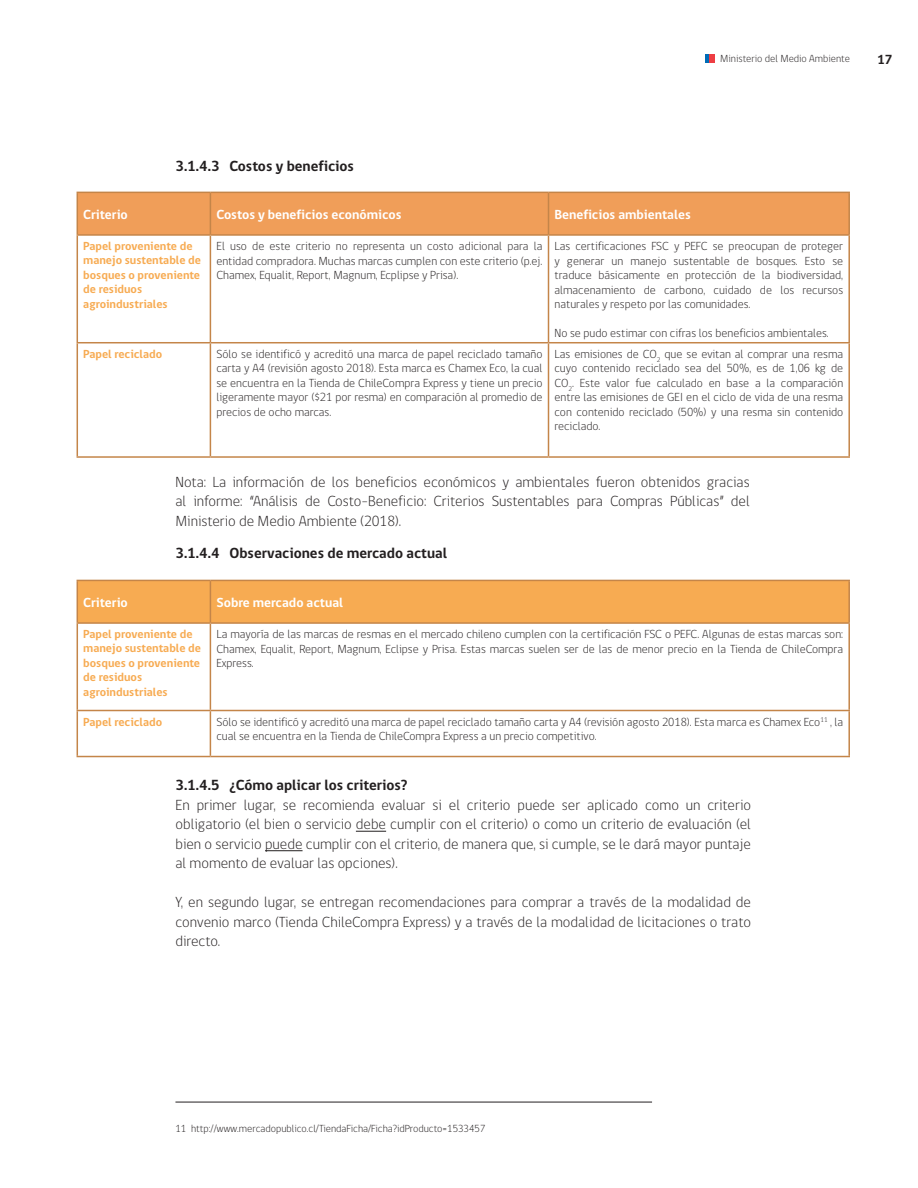
<style>
.page{position:relative;width:918px;height:1188px;background:#fff}
.page>*{position:absolute;margin:0;border:0;box-sizing:border-box;transform-origin:0 0}
.t1{font:300 15px/19.5px "gob CL";color:#231f20;text-align:justify}
.t2{font:700 15px "gob CL";color:#231f20}
.t3{font:700 13.5px "gob CL";color:#fff}
.t4{font:700 13.5px "gob CL";color:#231f20}
.t5{font:300 12px/14.4px "gob CL";color:#231f20;text-align:justify}
.t6{font:700 12px/14.4px "gob CL";color:#f7ab52}
.t7{font:300 10.5px "gob CL";color:#231f20}
</style>
<div class="page">
<div style="left:705px;top:55px;width:5px;height:8px;background:#006cb7"></div>
<div style="left:710px;top:55px;width:5px;height:8px;background:#ee3d43"></div>
<div style="left:78px;top:193px;width:770px;height:41px;background:#f09e59"></div>
<hr style="left:77px;top:192px;width:133px;height:1px;background:#c48549">
<hr style="left:77px;top:193px;width:1px;height:41px;background:#c48549">
<hr style="left:210px;top:192px;width:339px;height:1px;background:#c48549">
<hr style="left:210px;top:193px;width:1px;height:41px;background:#c48549">
<hr style="left:549px;top:192px;width:301px;height:1px;background:#c48549">
<hr style="left:548px;top:193px;width:1px;height:41px;background:#c48549">
<hr style="left:848px;top:193px;width:2px;height:41px;background:#c48549">
<hr style="left:77px;top:234px;width:133px;height:2px;background:#c48549">
<hr style="left:77px;top:236px;width:1px;height:106px;background:#c48549">
<hr style="left:210px;top:234px;width:339px;height:2px;background:#c48549">
<hr style="left:210px;top:236px;width:1px;height:106px;background:#c48549">
<hr style="left:549px;top:234px;width:301px;height:2px;background:#c48549">
<hr style="left:548px;top:236px;width:1px;height:106px;background:#c48549">
<hr style="left:848px;top:236px;width:2px;height:106px;background:#c48549">
<hr style="left:77px;top:342px;width:133px;height:1px;background:#c48549">
<hr style="left:77px;top:343px;width:1px;height:113px;background:#c48549">
<hr style="left:210px;top:342px;width:339px;height:1px;background:#c48549">
<hr style="left:210px;top:343px;width:1px;height:113px;background:#c48549">
<hr style="left:549px;top:342px;width:301px;height:1px;background:#c48549">
<hr style="left:548px;top:343px;width:1px;height:113px;background:#c48549">
<hr style="left:848px;top:343px;width:2px;height:113px;background:#c48549">
<hr style="left:77px;top:456px;width:133px;height:2px;background:#c48549">
<hr style="left:210px;top:456px;width:339px;height:2px;background:#c48549">
<hr style="left:549px;top:456px;width:301px;height:2px;background:#c48549">
<div style="left:78px;top:581px;width:770px;height:41px;background:#f7ab52"></div>
<hr style="left:77px;top:580px;width:133px;height:1px;background:#c48549">
<hr style="left:77px;top:581px;width:1px;height:41px;background:#c48549">
<hr style="left:210px;top:580px;width:640px;height:1px;background:#c48549">
<hr style="left:210px;top:581px;width:1px;height:41px;background:#c48549">
<hr style="left:848px;top:581px;width:2px;height:41px;background:#c48549">
<hr style="left:77px;top:622px;width:133px;height:2px;background:#c48549">
<hr style="left:77px;top:624px;width:1px;height:86px;background:#c48549">
<hr style="left:210px;top:622px;width:640px;height:2px;background:#c48549">
<hr style="left:210px;top:624px;width:1px;height:86px;background:#c48549">
<hr style="left:848px;top:624px;width:2px;height:86px;background:#c48549">
<hr style="left:77px;top:710px;width:133px;height:1px;background:#c48549">
<hr style="left:77px;top:711px;width:1px;height:45px;background:#c48549">
<hr style="left:210px;top:710px;width:640px;height:1px;background:#c48549">
<hr style="left:210px;top:711px;width:1px;height:45px;background:#c48549">
<hr style="left:848px;top:711px;width:2px;height:45px;background:#c48549">
<hr style="left:77px;top:756px;width:133px;height:1px;background:#c48549">
<hr style="left:210px;top:756px;width:640px;height:1px;background:#c48549">
<hr style="left:356px;top:831px;width:30px;height:1px;background:#231f20">
<hr style="left:265px;top:850px;width:38px;height:1px;background:#231f20">
<hr style="left:175px;top:1102px;width:477px;height:1px;background:#231f20">
<p class="t2" style="left:175px;top:156px;width:180px">3.1.4.3 Costos y beneficios</p>
<p class="t7" style="left:720px;top:52px;width:131px">Ministerio del Medio Ambiente</p>
<p class="t4" style="left:877px;top:50px;width:17px">17</p>
<p class="t3" style="left:83px;top:205px;width:46px">Criterio</p>
<p class="t3" style="left:216px;top:205px;width:187px">Costos y beneficios económicos</p>
<p class="t3" style="left:555px;top:205px;width:138px">Beneficios ambientales</p>
<p class="t6" style="left:83px;top:239px;width:119px">Papel proveniente de manejo sustentable de bosques o proveniente de residuos agroindustriales</p>
<p class="t5" style="left:216px;top:239px;width:328px">El uso de este criterio no representa un costo adicional para la entidad compradora. Muchas marcas cumplen con este criterio (p.ej.<br>Chamex, Equalit, Report, Magnum, Ecplipse y Prisa).</p>
<p class="t5" style="left:555px;top:239px;width:290px">Las certificaciones FSC y PEFC se preocupan de proteger y generar un manejo sustentable de bosques. Esto se traduce básicamente en protección de la biodiversidad, almacenamiento de carbono, cuidado de los recursos naturales y respeto por las comunidades.</p>
<p class="t5" style="left:555px;top:326px;width:276px">No se pudo estimar con cifras los beneficios ambientales.</p>
<p class="t6" style="left:83px;top:347px;width:80px">Papel reciclado</p>
<p class="t5" style="left:216px;top:347px;width:328px">Sólo se identificó y acreditó una marca de papel reciclado tamaño carta y A4 (revisión agosto 2018). Esta marca es Chamex Eco, la cual se encuentra en la Tienda de ChileCompra Express y tiene un precio ligeramente mayor ($21 por resma) en comparación al promedio de precios de ocho marcas.</p>
<p class="t5" style="left:555px;top:347px;width:290px">Las emisiones de CO<sub>2</sub> que se evitan al comprar una resma cuyo contenido reciclado sea del 50%, es de 1,06 kg de CO<sub>2</sub>. Este valor fue calculado en base a la comparación entre las emisiones de GEI en el ciclo de vida de una resma con contenido reciclado (50%) y una resma sin contenido reciclado.</p>
<p class="t1" style="left:175px;top:472px;width:576px">Nota: La información de los beneficios económicos y ambientales fueron obtenidos gracias al informe: “Análisis de Costo-Beneficio: Criterios Sustentables para Compras Públicas” del Ministerio de Medio Ambiente (2018).</p>
<p class="t2" style="left:175px;top:543px;width:273px">3.1.4.4 Observaciones de mercado actual</p>
<p class="t3" style="left:83px;top:593px;width:46px">Criterio</p>
<p class="t3" style="left:216px;top:593px;width:128px">Sobre mercado actual</p>
<p class="t6" style="left:83px;top:627px;width:119px">Papel proveniente de manejo sustentable de bosques o proveniente de residuos agroindustriales</p>
<p class="t5" style="left:216px;top:628px;width:628px">La mayoría de las marcas de resmas en el mercado chileno cumplen con la certificación FSC o PEFC. Algunas de estas marcas son:<br>Chamex, Equalit, Report, Magnum, Eclipse y Prisa. Estas marcas suelen ser de las de menor precio en la Tienda de ChileCompra Express.</p>
<p class="t6" style="left:83px;top:715px;width:80px">Papel reciclado</p>
<p class="t5" style="left:216px;top:715px;width:628px">Sólo se identificó y acreditó una marca de papel reciclado tamaño carta y A4 (revisión agosto 2018). Esta marca es Chamex Eco<sup>11</sup> , la cual se encuentra en la Tienda de ChileCompra Express a un precio competitivo.</p>
<p class="t2" style="left:175px;top:775px;width:234px">3.1.4.5 ¿Cómo aplicar los criterios?</p>
<p class="t1" style="left:175px;top:795px;width:577px">En primer lugar, se recomienda evaluar si el criterio puede ser aplicado como un criterio obligatorio (el bien o servicio debe cumplir con el criterio) o como un criterio de evaluación (el bien o servicio puede cumplir con el criterio, de manera que, si cumple, se le dará mayor puntaje al momento de evaluar las opciones).</p>
<p class="t1" style="left:175px;top:893px;width:577px">Y, en segundo lugar, se entregan recomendaciones para comprar a través de la modalidad de convenio marco (Tienda ChileCompra Express) y a través de la modalidad de licitaciones o trato directo.</p>
<p class="t7" style="left:175px;top:1121px;width:311px">11 http://www.mercadopublico.cl/TiendaFicha/Ficha?idProducto=1533457</p>
</div>
